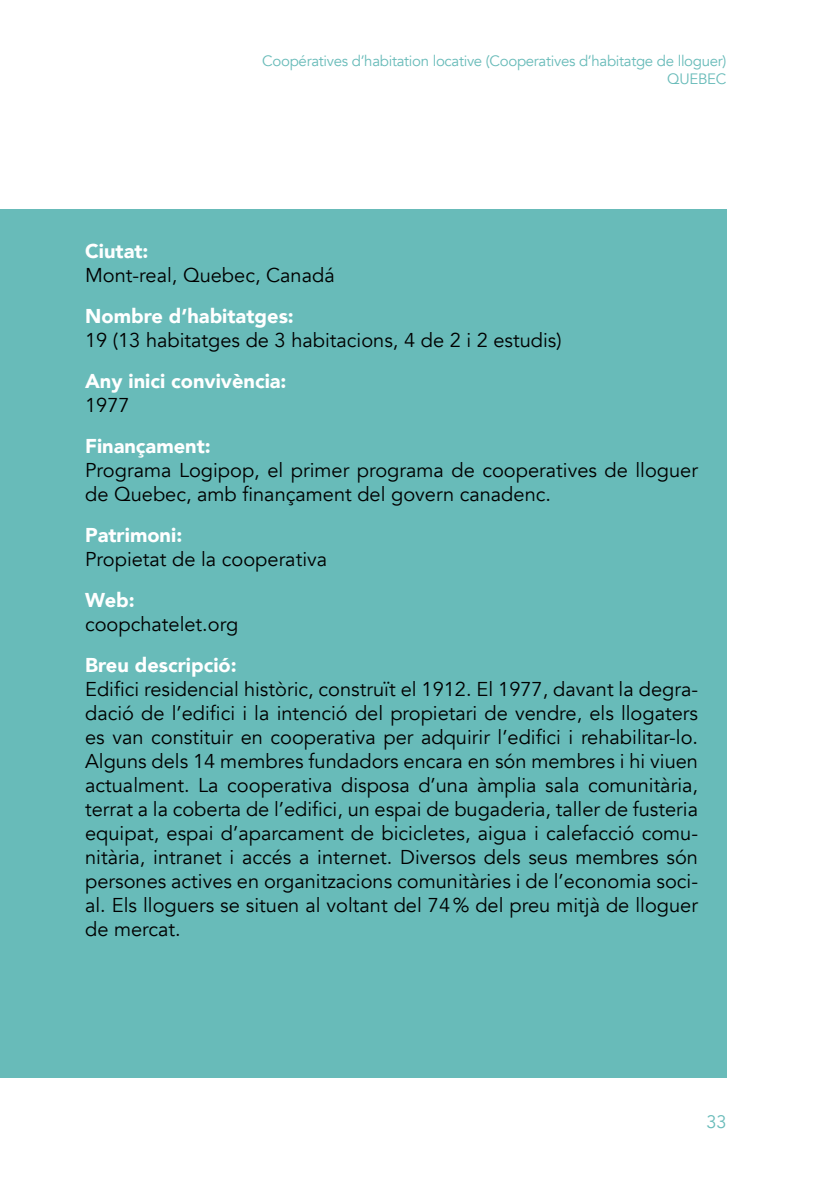
<style>
.page{position:relative;width:840px;height:1191px;background:#fff}
.page>*{position:absolute;margin:0;border:0;box-sizing:border-box;transform-origin:0 0}
.t1{font:20px/24px "Avenir";color:#000}
.t2{font:900 20px "Avenir";color:#fff}
.t3{font:18px "Avenir";color:#68bbb9}
.t4{font:15px/18.2px "Avenir";letter-spacing:-.02em;color:#68bbb9;text-align:right}
</style>
<div class="page">
<div style="left:0;top:209px;width:726px;height:868px;background:#68bbb9"></div>
<p class="t4" style="left:262px;top:52px;width:465px">Coopératives d’habitation locative (Cooperatives d’habitatge de lloguer)<br>QUEBEC</p>
<p class="t2" style="left:85px;top:234px;width:65px">Ciutat:</p>
<p class="t1" style="left:85px;top:263px;width:251px">Mont-real, Quebec, Canadá</p>
<p class="t2" style="left:85px;top:299px;width:210px">Nombre d’habitatges:</p>
<p class="t1" style="left:85px;top:328px;width:478px">19 (13 habitatges de 3 habitacions, 4 de 2 i 2 estudis)</p>
<p class="t2" style="left:85px;top:364px;width:203px">Any inici convivència:</p>
<p class="t1" style="left:85px;top:393px;width:46px">1977</p>
<p class="t2" style="left:85px;top:429px;width:127px">Finançament:</p>
<p class="t1" style="left:85px;top:458px;width:614px">Programa Logipop, el primer programa de cooperatives de lloguer de Quebec, amb finançament del govern canadenc.</p>
<p class="t2" style="left:85px;top:518px;width:99px">Patrimoni:</p>
<p class="t1" style="left:85px;top:547px;width:243px">Propietat de la cooperativa</p>
<p class="t2" style="left:85px;top:583px;width:51px">Web:</p>
<p class="t1" style="left:85px;top:612px;width:154px">coopchatelet.org</p>
<p class="t2" style="left:85px;top:648px;width:153px">Breu descripció:</p>
<p class="t1" style="left:85px;top:677px;width:614px;text-align:justify">Edifici residencial històric, construït el 1912. El 1977, davant la degra&shy;dació de l’edifici i la intenció del propietari de vendre, els llogaters es van constituir en cooperativa per adquirir l’edifici i rehabilitar-lo.<br>Alguns dels 14 membres fundadors encara en són membres i hi viuen actualment. La cooperativa disposa d’una àmplia sala comunitària, terrat a la coberta de l’edifici, un espai de bugaderia, taller de fusteria equipat, espai d’aparcament de bicicletes, aigua i calefacció comu&shy;nitària, intranet i accés a internet. Diversos dels seus membres són persones actives en organitzacions comunitàries i de l’economia soci&shy;al. Els lloguers se situen al voltant del 74% del preu mitjà de lloguer de mercat.</p>
<p class="t3" style="left:706px;top:1110px;width:22px">33</p>
</div>
